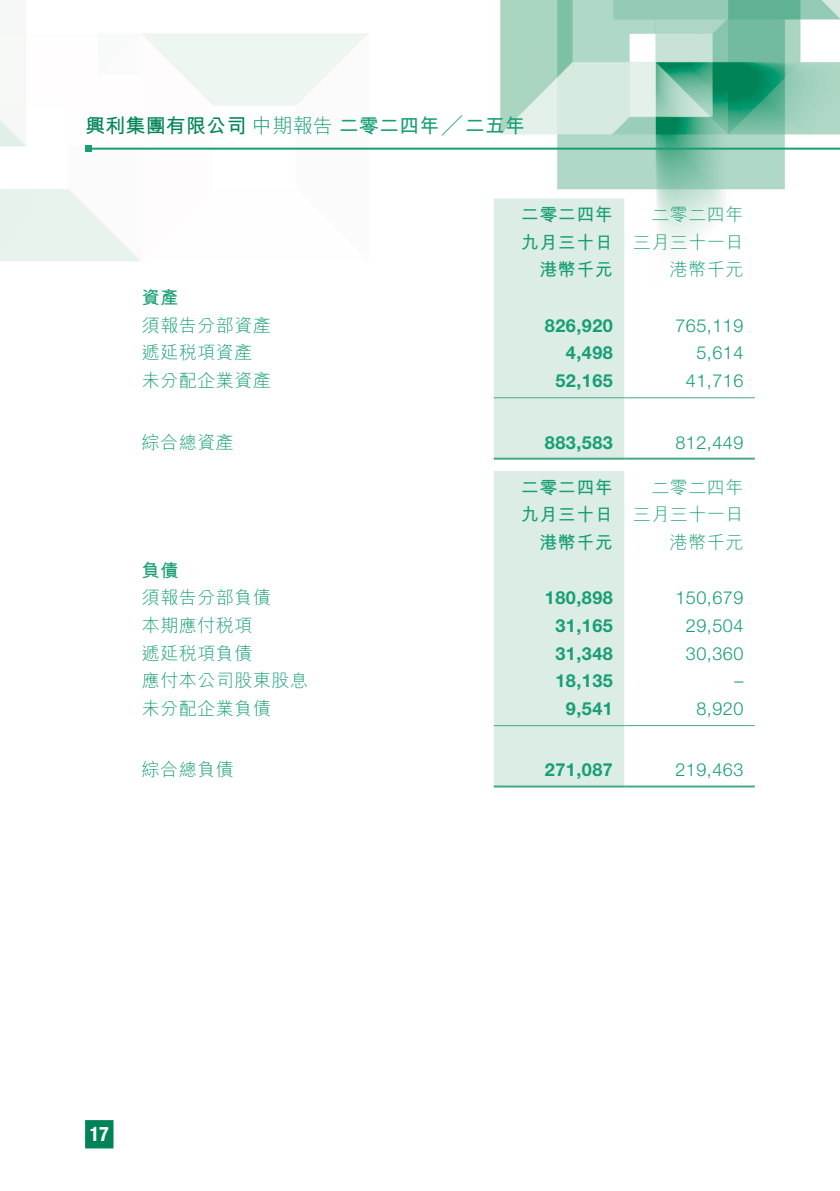
<style>
.page{position:relative;width:840px;height:1191px;background:#fff}
.page>*{position:absolute;margin:0;border:0;box-sizing:border-box;transform-origin:0 0}
.t1{font:700 20px "M Hei HK";letter-spacing:.01em;color:#179e76}
.t2{font:700 condensed 20px "Helvetica Neue LT Std";color:#fff}
.t3{font:300 18px "M Hei HK";letter-spacing:.03em;color:#179e76}
.t4{font:700 18px "Helvetica Neue LT Std";letter-spacing:.03em;color:#179e76}
.t5{font:300 18px "Helvetica Neue LT Std";letter-spacing:.03em;color:#179e76}
.t6{font:700 18px "M Hei HK";letter-spacing:.03em;color:#179e76}
.s1{color:#008457}
.s2{font-weight:300}
</style>
<div class="page">
<img style="left:0;top:0;width:839px;height:1149px">
<hr style="left:88px;top:148px;width:751px;height:2px;background:#179e76">
<svg style="left:85px;top:146px;width:6px;height:6px"></svg>
<div style="left:86px;top:1121px;width:26px;height:26px;background:#008457"></div>
<div style="left:85px;top:1120px;width:28px;height:28px;border:2px solid #008457"></div>
<div style="left:493px;top:198px;width:131px;height:259px;background:#dbede4"></div>
<hr style="left:493px;top:397px;width:131px;height:1px;background:#46aa86">
<hr style="left:624px;top:397px;width:130px;height:1px;background:#46aa86">
<hr style="left:493px;top:457px;width:131px;height:2px;background:#46aa86">
<hr style="left:624px;top:457px;width:130px;height:2px;background:#46aa86">
<div style="left:493px;top:471px;width:131px;height:314px;background:#dbede4"></div>
<hr style="left:493px;top:725px;width:131px;height:1px;background:#46aa86">
<hr style="left:624px;top:725px;width:130px;height:1px;background:#46aa86">
<hr style="left:493px;top:785px;width:131px;height:2px;background:#46aa86">
<hr style="left:624px;top:785px;width:130px;height:2px;background:#46aa86">
<p class="t1" style="left:85px;top:111px;width:441px"><span class="s1">興利集團有限公司</span><span class="s2">中期報告</span>二零二四年 ╱二五年</p>
<p class="t6" style="left:520px;top:201px;width:94px">二零二四年</p>
<p class="t3" style="left:651px;top:205px;width:94px">二零二四年</p>
<p class="t6" style="left:520px;top:229px;width:94px">九月三十日</p>
<p class="t3" style="left:632px;top:233px;width:112px">三月三十一日</p>
<p class="t6" style="left:539px;top:257px;width:75px">港幣千元</p>
<p class="t3" style="left:669px;top:261px;width:75px">港幣千元</p>
<p class="t6" style="left:142px;top:284px;width:38px">資產</p>
<p class="t3" style="left:142px;top:316px;width:131px">須報告分部資產</p>
<p class="t4" style="left:544px;top:314px;width:70px">826,920</p>
<p class="t5" style="left:675px;top:314px;width:70px">765,119</p>
<p class="t3" style="left:142px;top:344px;width:112px">遞延稅項資產</p>
<p class="t4" style="left:565px;top:342px;width:49px">4,498</p>
<p class="t5" style="left:696px;top:342px;width:49px">5,614</p>
<p class="t3" style="left:142px;top:371px;width:131px">未分配企業資產</p>
<p class="t4" style="left:555px;top:369px;width:59px">52,165</p>
<p class="t5" style="left:685px;top:370px;width:59px">41,716</p>
<p class="t3" style="left:142px;top:433px;width:94px">綜合總資產</p>
<p class="t4" style="left:544px;top:431px;width:70px">883,583</p>
<p class="t5" style="left:675px;top:431px;width:70px">812,449</p>
<p class="t6" style="left:520px;top:474px;width:94px">二零二四年</p>
<p class="t3" style="left:651px;top:478px;width:94px">二零二四年</p>
<p class="t6" style="left:520px;top:501px;width:94px">九月三十日</p>
<p class="t3" style="left:632px;top:505px;width:112px">三月三十一日</p>
<p class="t6" style="left:539px;top:529px;width:75px">港幣千元</p>
<p class="t3" style="left:669px;top:533px;width:75px">港幣千元</p>
<p class="t6" style="left:142px;top:557px;width:38px">負債</p>
<p class="t3" style="left:142px;top:588px;width:131px">須報告分部負債</p>
<p class="t4" style="left:544px;top:586px;width:70px">180,898</p>
<p class="t5" style="left:675px;top:587px;width:70px">150,679</p>
<p class="t3" style="left:142px;top:616px;width:112px">本期應付稅項</p>
<p class="t4" style="left:555px;top:614px;width:59px">31,165</p>
<p class="t5" style="left:685px;top:614px;width:59px">29,504</p>
<p class="t3" style="left:142px;top:644px;width:112px">遞延稅項負債</p>
<p class="t4" style="left:555px;top:642px;width:59px">31,348</p>
<p class="t5" style="left:685px;top:642px;width:59px">30,360</p>
<p class="t3" style="left:142px;top:671px;width:168px">應付本公司股東股息</p>
<p class="t4" style="left:555px;top:669px;width:59px">18,135</p>
<p class="t5" style="left:734px;top:670px;width:10px">–</p>
<p class="t3" style="left:142px;top:699px;width:131px">未分配企業負債</p>
<p class="t4" style="left:565px;top:697px;width:49px">9,541</p>
<p class="t5" style="left:696px;top:697px;width:49px">8,920</p>
<p class="t3" style="left:142px;top:760px;width:94px">綜合總負債</p>
<p class="t4" style="left:544px;top:759px;width:70px">271,087</p>
<p class="t5" style="left:675px;top:759px;width:70px">219,463</p>
<p class="t2" style="left:90px;top:1121px;width:21px">17</p>
</div>
